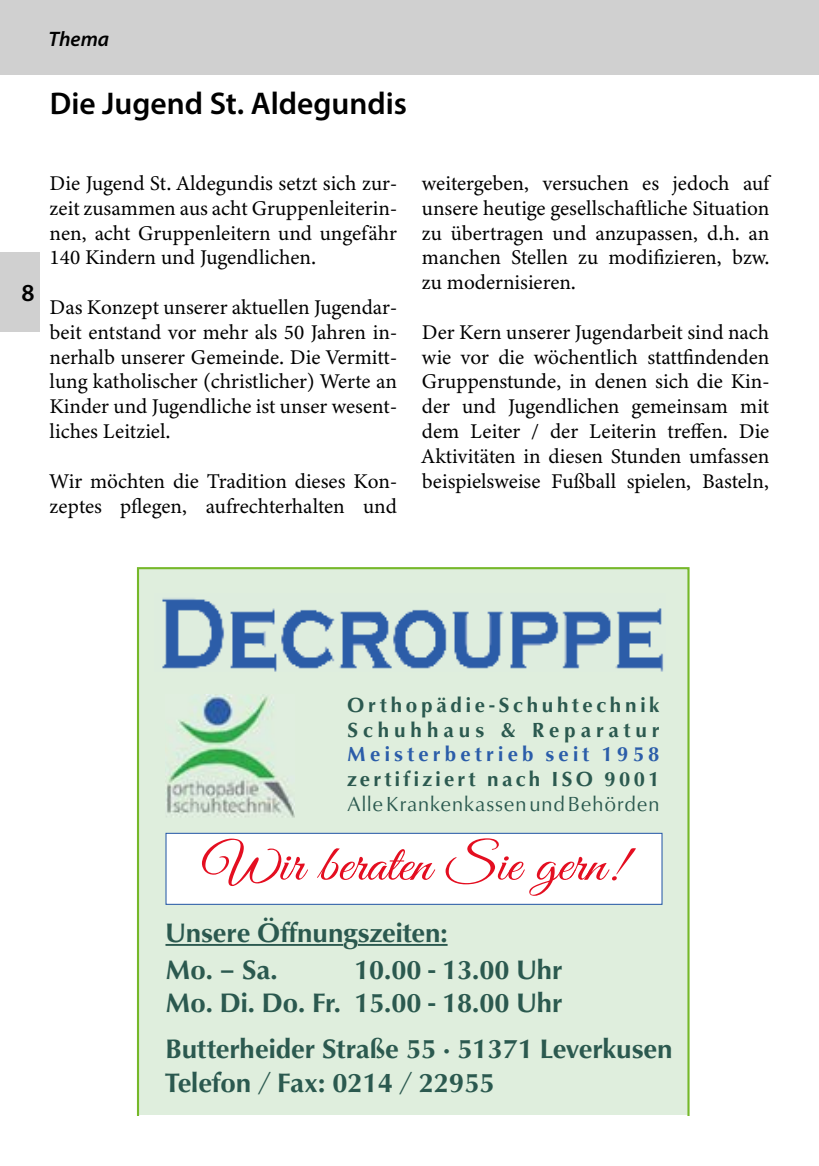
<style>
.page{position:relative;width:819px;height:1166px;background:#fff}
.page>*{position:absolute;margin:0;border:0;box-sizing:border-box;transform-origin:0 0}
.t1{font:50.75px "Great Vibes";color:#e40e20;scale:1.12 1}
.t2{font:600 31.5px "Myriad Pro";color:#000}
.t3{font:700 27.47px/33.9px "Classico URW";color:#2b594f}
.t4{font:600 24.5px "Myriad Pro";color:#000}
.t5{font:21px/24.8px "Minion Variable Concept";color:#000;text-align:justify}
.t6{font:700 21px/24.8px "Classico URW";letter-spacing:.18em;color:#2b594f}
.t7{font:21px "Classico URW";letter-spacing:.045em;color:#2b594f}
.t8{font:700 21px "Classico URW";letter-spacing:.16em;color:#2b594f}
.t9{font:700 21px "Classico URW";letter-spacing:.21em;color:#2b5da9}
.t10{font:italic 600 21px "Myriad Pro";color:#000}
</style>
<div class="page">
<div style="left:0;top:0;width:819px;height:74px;background:#d0d0d0"></div>
<div style="left:0;top:252px;width:40px;height:79px;background:#d0d0d0"></div>
<div style="left:137px;top:567px;width:552px;height:548px;background:#dfeedd"></div>
<img style="left:165px;top:695px;width:129px;height:123px">
<div style="left:166px;top:833px;width:496px;height:71px;background:#fff"></div>
<div style="left:165px;top:833px;width:497px;height:72px;border:1px solid #2b5da9"></div>
<hr style="left:165px;top:944px;width:178px;height:2px;background:#2b594f">
<hr style="left:358px;top:944px;width:89px;height:2px;background:#2b594f">
<img style="left:155px;top:593px;width:510px;height:79px">
<p class="t10" style="left:48px;top:25px;width:62px">Thema</p>
<h2 class="t2" style="left:50px;top:84px;width:358px">Die Jugend St. Aldegundis</h2>
<p class="t4" style="left:22px;top:277px;width:15px">8</p>
<p class="t5" style="left:50px;top:171px;width:349px">Die Jugend St. Aldegundis setzt sich zur&shy;zeit zusammen aus acht Gruppenleiterin&shy;nen, acht Gruppenleitern und ungefähr 140 Kindern und Jugendlichen.</p>
<p class="t5" style="left:50px;top:295px;width:349px">Das Konzept unserer aktuellen Jugendar&shy;beit entstand vor mehr als 50 Jahren in&shy;nerhalb unserer Gemeinde. Die Vermitt&shy;lung katholischer (christlicher) Werte an Kinder und Jugendliche ist unser wesent&shy;liches Leitziel.</p>
<p class="t5" style="left:50px;top:468px;width:349px">Wir möchten die Tradition dieses Kon&shy;zeptes pflegen, aufrechterhalten und</p>
<p class="t5" style="left:422px;top:171px;width:349px">weitergeben, versuchen es jedoch auf unsere heutige gesellschaftliche Situation zu übertragen und anzupassen, d.h. an manchen Stellen zu modifizieren, bzw. zu modernisieren.</p>
<p class="t5" style="left:422px;top:319px;width:349px">Der Kern unserer Jugendarbeit sind nach wie vor die wöchentlich stattfindenden Gruppenstunde, in denen sich die Kin&shy;der und Jugendlichen gemeinsam mit dem Leiter / der Leiterin treffen. Die Aktivitäten in diesen Stunden umfassen beispielsweise Fußball spielen, Basteln,</p>
<p class="t6" style="left:347px;top:691px;width:314px">Orthopädie-Schuhtechnik<br>Schuhhaus &amp; Reparatur</p>
<p class="t9" style="left:347px;top:739px;width:314px">Meisterbetrieb seit 1958</p>
<p class="t8" style="left:347px;top:764px;width:314px">zertifiziert nach ISO 9001</p>
<p class="t7" style="left:347px;top:788px;width:314px">Alle Krankenkassen und Behörden</p>
<h1 class="t1" style="left:203px;top:836px;width:378px">Wir beraten Sie gern!</h1>
<h3 class="t3" style="left:165px;top:912px;width:283px;line-height:36.9px">Unsere Öffnungszeiten:<br>Mo. – Sa.</h3>
<h3 class="t3" style="left:165px;top:951px;width:398px;text-align:right">10.00 - 13.00 Uhr<br>Mo. Di. Do. Fr. 15.00 - 18.00 Uhr</h3>
<h3 class="t3" style="left:165px;top:1031px;width:508px">Butterheider Straße 55 · 51371 Leverkusen<br>Telefon / Fax: 0214 / 22955</h3>
</div>
